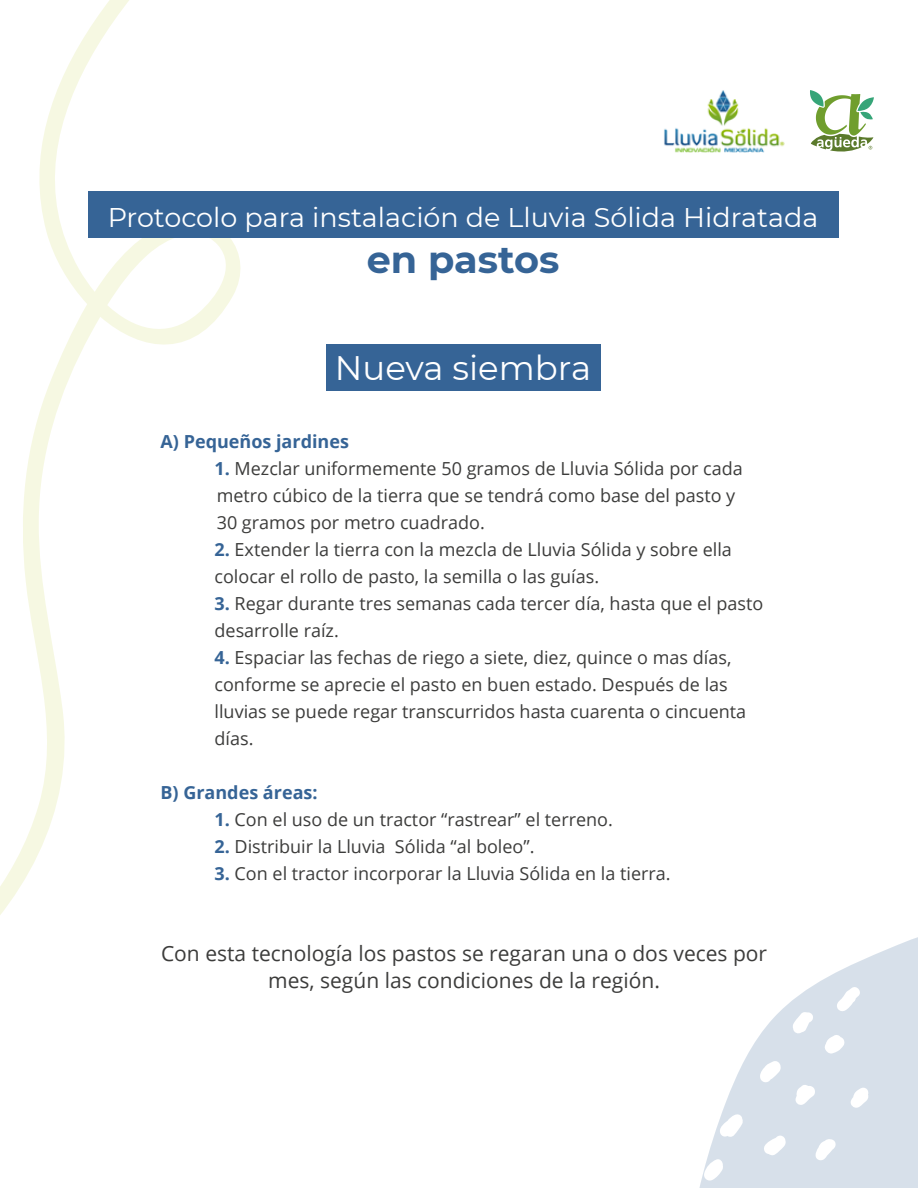
<style>
.page{position:relative;width:918px;height:1188px;background:#fff}
.page>*{position:absolute;margin:0;border:0;box-sizing:border-box;transform-origin:0 0}
.t1{font:700 38.25px "Montserrat";color:#366496}
.t2{font:34.05px "Montserrat";color:#fff}
.t3{font:27px "Montserrat";color:#fff}
.t4{font:21px/27px "Open Sans";color:#3c3c3b;text-align:center}
.t5{font:18px/27px "Open Sans";color:#3c3c3b}
.t6{font:700 18px "Open Sans";color:#366496}
.s1{font-weight:700;color:#366496}
</style>
<div class="page">
<svg style="left:0;top:0;width:263px;height:915px"></svg>
<svg style="left:699px;top:937px;width:219px;height:251px;fill:#d7e0ea"></svg>
<svg style="left:836px;top:985px;width:27px;height:27px"></svg>
<svg style="left:793px;top:1012px;width:21px;height:23px"></svg>
<svg style="left:824px;top:1034px;width:21px;height:20px"></svg>
<svg style="left:759px;top:1060px;width:22px;height:23px"></svg>
<svg style="left:795px;top:1084px;width:21px;height:22px"></svg>
<svg style="left:849px;top:1087px;width:20px;height:22px"></svg>
<svg style="left:816px;top:1139px;width:20px;height:23px"></svg>
<svg style="left:763px;top:1134px;width:23px;height:22px"></svg>
<svg style="left:719px;top:1114px;width:24px;height:24px"></svg>
<svg style="left:703px;top:1158px;width:20px;height:24px"></svg>
<div style="left:88px;top:191px;width:750px;height:46px;background:#366496"></div>
<div style="left:326px;top:344px;width:274px;height:46px;background:#366496"></div>
<svg style="left:810px;top:90px;width:64px;height:62px"></svg>
<img style="left:664px;top:90px;width:121px;height:63px">
<h3 class="t3" style="left:108px;top:199px;width:712px">Protocolo para instalación de Lluvia Sólida Hidratada</h3>
<h1 class="t1" style="left:367px;top:231px;width:194px">en pastos</h1>
<h2 class="t2" style="left:335px;top:344px;width:258px">Nueva siembra</h2>
<p class="t6" style="left:161px;top:429px;width:190px">A) Pequeños jardines</p>
<p class="t5" style="left:215px;top:454px;width:530px"><span class="s1">1.</span> Mezclar uniformemente 50 gramos de Lluvia Sólida por cada metro cúbico de la tierra que se tendrá como base del pasto y<br>30 gramos por metro cuadrado.</p>
<p class="t5" style="left:215px;top:535px;width:519px"><span class="s1">2.</span> Extender la tierra con la mezcla de Lluvia Sólida y sobre ella colocar el rollo de pasto, la semilla o las guías.</p>
<p class="t5" style="left:215px;top:589px;width:550px"><span class="s1">3.</span> Regar durante tres semanas cada tercer día, hasta que el pasto desarrolle raíz.</p>
<p class="t5" style="left:215px;top:643px;width:533px"><span class="s1">4.</span> Espaciar las fechas de riego a siete, diez, quince o mas días, conforme se aprecie el pasto en buen estado. Después de las lluvias se puede regar transcurridos hasta cuarenta o cincuenta días.</p>
<p class="t6" style="left:161px;top:780px;width:159px">B) Grandes áreas:</p>
<p class="t5" style="left:215px;top:805px;width:400px"><span class="s1">1.</span> Con el uso de un tractor “rastrear” el terreno.</p>
<p class="t5" style="left:215px;top:832px;width:322px"><span class="s1">2.</span> Distribuir la Lluvia Sólida “al boleo”.</p>
<p class="t5" style="left:215px;top:859px;width:458px"><span class="s1">3.</span> Con el tractor incorporar la Lluvia Sólida en la tierra.</p>
<p class="t4" style="left:161px;top:939px;width:608px">Con esta tecnología los pastos se regaran una o dos veces por mes, según las condiciones de la región.</p>
</div>
